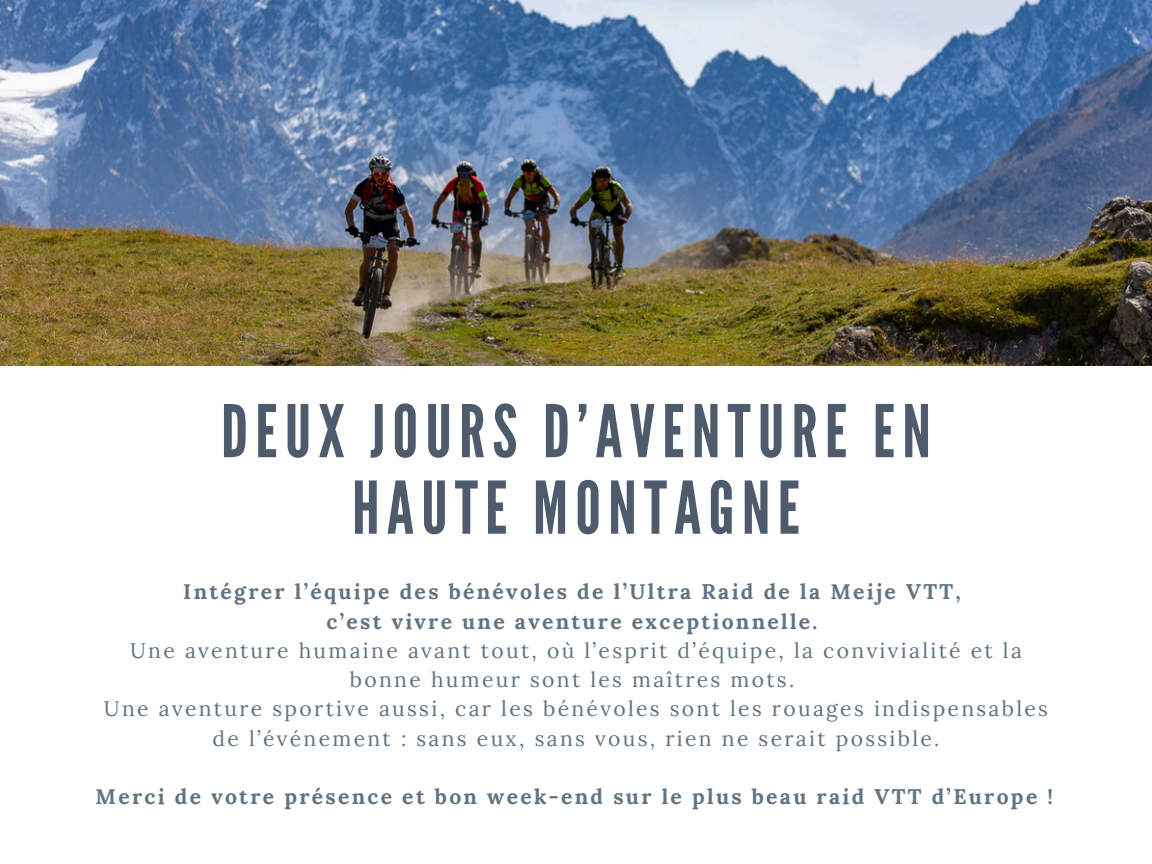
<style>
.page{position:relative;width:1152px;height:864px;background:#fff}
.page>*{position:absolute;margin:0;border:0;box-sizing:border-box;transform-origin:0 0}
.t1{font:72.45px/76.5px "League Gothic";letter-spacing:.1em;color:#4d5b6c;text-align:center}
.t2{font:21.15px/29.2px "Lora";letter-spacing:.11em;color:#617382;text-align:center}
.t3{font:700 21.15px "Lora";letter-spacing:.11em;color:#617382}
</style>
<div class="page">
<img style="left:0;top:0;width:1152px;height:365px">
<h1 class="t1" style="left:221px;top:395px;width:711px">DEUX JOURS D’AVENTURE EN<br>HAUTE MONTAGNE</h1>
<p class="t3" style="left:183px;top:578px;width:779px">Intégrer l’équipe des bénévoles de l’Ultra Raid de la Meije VTT,</p>
<p class="t3" style="left:326px;top:607px;width:493px">c’est vivre une aventure exceptionnelle.</p>
<p class="t2" style="left:130px;top:636px;width:893px">Une aventure humaine avant tout, où l’esprit d’équipe, la convivialité et la bonne humeur sont les maîtres mots.</p>
<p class="t2" style="left:104px;top:694px;width:946px">Une aventure sportive aussi, car les bénévoles sont les rouages indispensables de l’événement : sans eux, sans vous, rien ne serait possible.</p>
<h2 class="t3" style="left:96px;top:783px;width:959px">Merci de votre présence et bon week-end sur le plus beau raid VTT d’Europe !</h2>
</div>
